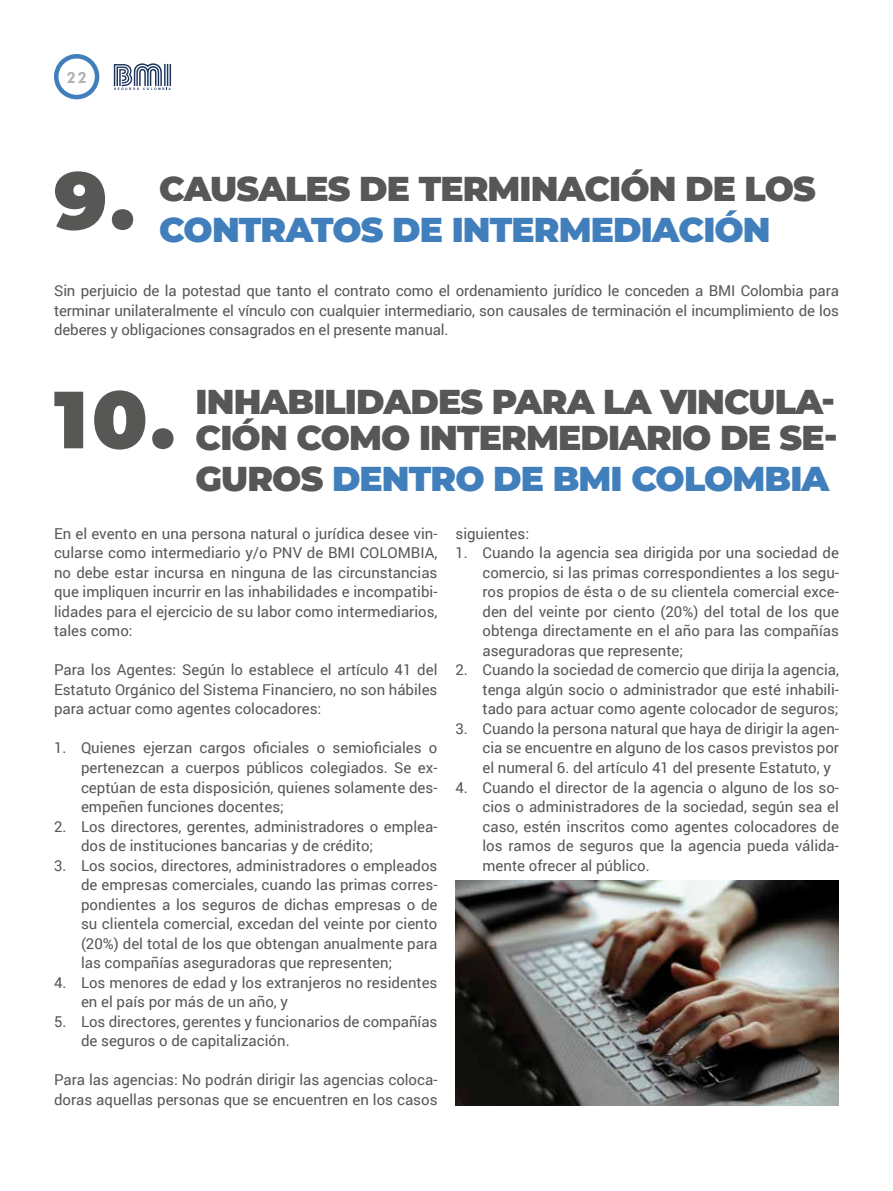
<style>
.page{position:relative;width:893px;height:1191px;background:#fff}
.page>*{position:absolute;margin:0;border:0;box-sizing:border-box;transform-origin:0 0}
.t1{font:900 80.85px "Montserrat";color:#575756}
.t2{font:900 34.5px/36px "Montserrat";letter-spacing:-.025em;color:#575756}
.t3{font:900 34.5px "Montserrat";letter-spacing:-.025em;color:#417fbc}
.t4{font:15px/19.5px "Roboto";color:#575756;text-align:justify}
.t5{font:700 15px "Nobel";color:#b3b2b2}
.s1{color:#575756}
</style>
<div class="page">
<div style="left:54px;top:54px;width:45px;height:45px;border:4px solid #417fbc;border-radius:50%"></div>
<svg style="left:114px;top:63px;width:57px;height:27px"></svg>
<img style="left:455px;top:880px;width:384px;height:226px">
<p class="t5" style="left:67px;top:68px;width:21px">22</p>
<h1 class="t1" style="left:54px;top:140px;width:82px">9.</h1>
<h2 class="t2" style="left:159px;top:169px;width:658px">CAUSALES DE TERMINACIÓN DE LOS</h2>
<h2 class="t3" style="left:159px;top:204px;width:613px">CONTRATOS DE INTERMEDIACIÓN</h2>
<p class="t4" style="left:54px;top:281px;width:786px">Sin perjuicio de la potestad que tanto el contrato como el ordenamiento jurídico le conceden a BMI Colombia para terminar unilateralmente el vínculo con cualquier intermediario, son causales de terminación el incumplimiento de los deberes y obligaciones consagrados en el presente manual.</p>
<h1 class="t1" style="left:54px;top:359px;width:123px">10.</h1>
<h2 class="t2" style="left:196px;top:382px;width:644px">INHABILIDADES PARA LA VINCULA-<br>CIÓN COMO INTERMEDIARIO DE SE-</h2>
<h2 class="t3" style="left:196px;top:452px;width:635px"><span class="s1">GUROS</span> DENTRO DE BMI COLOMBIA</h2>
<p class="t4" style="left:54px;top:523px;width:385px">En el evento en una persona natural o jurídica desee vin&shy;cularse como intermediario y/o PNV de BMI COLOMBIA, no debe estar incursa en ninguna de las circunstancias que impliquen incurrir en las inhabilidades e incompatibi&shy;lidades para el ejercicio de su labor como intermediarios, tales como:</p>
<p class="t4" style="left:54px;top:660px;width:385px">Para los Agentes: Según lo establece el artículo 41 del Estatuto Orgánico del Sistema Financiero, no son hábiles para actuar como agentes colocadores:</p>
<p class="t4" style="left:81px;top:738px;width:358px;text-indent:-27px">1. Quienes ejerzan cargos oficiales o semioficiales o pertenezcan a cuerpos públicos colegiados. Se ex&shy;ceptúan de esta disposición, quienes solamente des&shy;empeñen funciones docentes;</p>
<p class="t4" style="left:81px;top:816px;width:358px;text-indent:-27px">2. Los directores, gerentes, administradores o emplea&shy;dos de instituciones bancarias y de crédito;</p>
<p class="t4" style="left:81px;top:855px;width:358px;text-indent:-27px">3. Los socios, directores, administradores o empleados de empresas comerciales, cuando las primas corres&shy;pondientes a los seguros de dichas empresas o de su clientela comercial, excedan del veinte por ciento (20%) del total de los que obtengan anualmente para las compañías aseguradoras que representen;</p>
<p class="t4" style="left:81px;top:972px;width:358px;text-indent:-27px">4. Los menores de edad y los extranjeros no residentes en el país por más de un año, y</p>
<p class="t4" style="left:81px;top:1011px;width:358px;text-indent:-27px">5. Los directores, gerentes y funcionarios de compañías de seguros o de capitalización.</p>
<p class="t4" style="left:54px;top:1069px;width:385px">Para las agencias: No podrán dirigir las agencias coloca&shy;doras aquellas personas que se encuentren en los casos</p>
<p class="t4" style="left:455px;top:523px;width:75px">siguientes:</p>
<p class="t4" style="left:482px;top:543px;width:358px;text-indent:-27px">1. Cuando la agencia sea dirigida por una sociedad de comercio, si las primas correspondientes a los segu&shy;ros propios de ésta o de su clientela comercial exce&shy;den del veinte por ciento (20%) del total de los que obtenga directamente en el año para las compañías aseguradoras que represente;</p>
<p class="t4" style="left:482px;top:660px;width:358px;text-indent:-27px">2. Cuando la sociedad de comercio que dirija la agencia, tenga algún socio o administrador que esté inhabili&shy;tado para actuar como agente colocador de seguros;</p>
<p class="t4" style="left:482px;top:718px;width:358px;text-indent:-27px">3. Cuando la persona natural que haya de dirigir la agen&shy;cia se encuentre en alguno de los casos previstos por el numeral 6. del artículo 41 del presente Estatuto, y</p>
<p class="t4" style="left:482px;top:777px;width:358px;text-indent:-27px">4. Cuando el director de la agencia o alguno de los so&shy;cios o administradores de la sociedad, según sea el caso, estén inscritos como agentes colocadores de los ramos de seguros que la agencia pueda válida&shy;mente ofrecer al público.</p>
</div>
